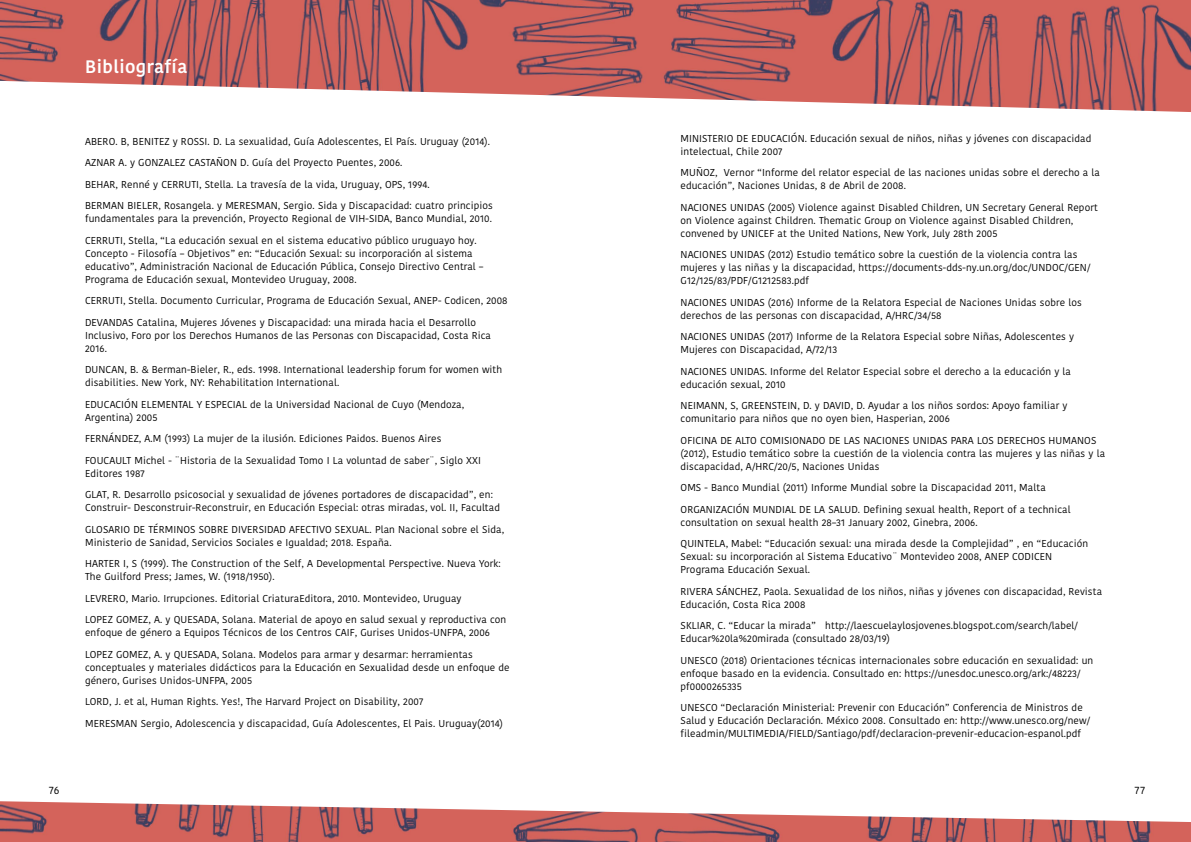
<style>
.page{position:relative;width:1191px;height:842px;background:#fff}
.page>*{position:absolute;margin:0;border:0;box-sizing:border-box;transform-origin:0 0}
.t1{font:600 18px "Kohinoor Telugu";letter-spacing:.025em;color:#fff}
.t2{font:11px "Kohinoor Telugu";color:#000}
.t3{font:10px/13px "Kohinoor Telugu";letter-spacing:.01em;color:#000}
</style>
<div class="page">
<img style="left:0;top:0;width:1191px;height:112px">
<img style="left:0;top:801px;width:1191px;height:41px">
<h1 class="t1" style="left:85px;top:56px;width:104px">Bibliografía</h1>
<p class="t3" style="left:85px;top:131px;width:409px;line-height:21.5px">ABERO. B, BENITEZ y ROSSI. D. La sexualidad, Guía Adolescentes, El País. Uruguay (2014).<br>AZNAR A. y GONZALEZ CASTAÑON D. Guía del Proyecto Puentes, 2006.<br>BEHAR, Renné y CERRUTI, Stella. La travesía de la vida, Uruguay, OPS, 1994.<br>BERMAN BIELER, Rosangela. y MERESMAN, Sergio. Sida y Discapacidad: cuatro principios</p>
<p class="t3" style="left:85px;top:208px;width:408px;line-height:21.5px">fundamentales para la prevención, Proyecto Regional de VIH-SIDA, Banco Mundial, 2010.<br>CERRUTI, Stella, “La educación sexual en el sistema educativo público uruguayo hoy.</p>
<p class="t3" style="left:85px;top:247px;width:399px">Concepto - Filosofía – Objetivos” en: “Educación Sexual: su incorporación al sistema educativo”, Administración Nacional de Educación Pública, Consejo Directivo Central –<br>Programa de Educación sexual, Montevideo Uruguay, 2008.</p>
<p class="t3" style="left:85px;top:290px;width:424px;line-height:21.5px">CERRUTI, Stella. Documento Curricular, Programa de Educación Sexual, ANEP- Codicen, 2008<br>DEVANDAS Catalina, Mujeres Jóvenes y Discapacidad: una mirada hacia el Desarrollo</p>
<p class="t3" style="left:85px;top:329px;width:407px">Inclusivo, Foro por los Derechos Humanos de las Personas con Discapacidad, Costa Rica<br>2016.</p>
<p class="t3" style="left:85px;top:363px;width:419px">DUNCAN, B. &amp; Berman-Bieler, R., eds. 1998. International leadership forum for women with disabilities. New York, NY: Rehabilitation International.</p>
<p class="t3" style="left:85px;top:398px;width:380px">EDUCACIÓN ELEMENTAL Y ESPECIAL de la Universidad Nacional de Cuyo (Mendoza,<br>Argentina) 2005</p>
<p class="t3" style="left:85px;top:428px;width:397px;line-height:21.5px">FERNÁNDEZ, A.M (1993) La mujer de la ilusión. Ediciones Paidos. Buenos Aires<br>FOUCAULT Michel - ¨Historia de la Sexualidad Tomo I La voluntad de saber¨, Siglo XXI</p>
<p class="t3" style="left:85px;top:463px;width:409px;line-height:21.5px">Editores 1987<br>GLAT, R. Desarrollo psicosocial y sexualidad de jóvenes portadores de discapacidad”, en:</p>
<p class="t3" style="left:85px;top:497px;width:420px;line-height:21.5px">Construir- Desconstruir-Reconstruir, en Educación Especial: otras miradas, vol. II, Facultad<br>GLOSARIO DE TÉRMINOS SOBRE DIVERSIDAD AFECTIVO SEXUAL. Plan Nacional sobre el Sida,</p>
<p class="t3" style="left:85px;top:532px;width:417px;line-height:21.5px">Ministerio de Sanidad, Servicios Sociales e Igualdad; 2018. España.<br>HARTER I, S (1999). The Construction of the Self, A Developmental Perspective. Nueva York:</p>
<p class="t3" style="left:85px;top:566px;width:423px;line-height:21.5px">The Guilford Press; James, W. (1918/1950).<br>LEVRERO, Mario. Irrupciones. Editorial CriaturaEditora, 2010. Montevideo, Uruguay<br>LOPEZ GOMEZ, A. y QUESADA, Solana. Material de apoyo en salud sexual y reproductiva con</p>
<p class="t3" style="left:85px;top:622px;width:406px;line-height:21.5px">enfoque de género a Equipos Técnicos de los Centros CAIF, Gurises Unidos-UNFPA, 2006<br>LOPEZ GOMEZ, A. y QUESADA, Solana. Modelos para armar y desarmar: herramientas</p>
<p class="t3" style="left:85px;top:661px;width:426px">conceptuales y materiales didácticos para la Educación en Sexualidad desde un enfoque de género, Gurises Unidos-UNFPA, 2005</p>
<p class="t3" style="left:85px;top:691px;width:419px;line-height:21.5px">LORD, J. et al, Human Rights. Yes!, The Harvard Project on Disability, 2007<br>MERESMAN Sergio, Adolescencia y discapacidad, Guía Adolescentes, El Pais. Uruguay(2014)</p>
<p class="t3" style="left:680px;top:132px;width:412px">MINISTERIO DE EDUCACIÓN. Educación sexual de niños, niñas y jóvenes con discapacidad intelectual, Chile 2007</p>
<p class="t3" style="left:680px;top:166px;width:421px">MUÑOZ, Vernor “Informe del relator especial de las naciones unidas sobre el derecho a la educación”, Naciones Unidas, 8 de Abril de 2008.</p>
<p class="t3" style="left:680px;top:201px;width:419px">NACIONES UNIDAS (2005) Violence against Disabled Children, UN Secretary General Report on Violence against Children. Thematic Group on Violence against Disabled Children, convened by UNICEF at the United Nations, New York, July 28th 2005</p>
<p class="t3" style="left:680px;top:248px;width:411px">NACIONES UNIDAS (2012) Estudio temático sobre la cuestión de la violencia contra las mujeres y las niñas y la discapacidad, https://documents-dds-ny.un.org/doc/UNDOC/GEN/<br>G12/125/83/PDF/G1212583.pdf</p>
<p class="t3" style="left:680px;top:296px;width:403px">NACIONES UNIDAS (2016) Informe de la Relatora Especial de Naciones Unidas sobre los derechos de las personas con discapacidad, A/HRC/34/58</p>
<p class="t3" style="left:680px;top:330px;width:395px">NACIONES UNIDAS (2017) Informe de la Relatora Especial sobre Niñas, Adolescentes y<br>Mujeres con Discapacidad, A/72/13</p>
<p class="t3" style="left:680px;top:365px;width:392px">NACIONES UNIDAS. Informe del Relator Especial sobre el derecho a la educación y la educación sexual, 2010</p>
<p class="t3" style="left:680px;top:399px;width:388px">NEIMANN, S, GREENSTEIN, D. y DAVID, D. Ayudar a los niños sordos: Apoyo familiar y comunitario para niños que no oyen bien, Hasperian, 2006</p>
<p class="t3" style="left:680px;top:434px;width:426px">OFICINA DE ALTO COMISIONADO DE LAS NACIONES UNIDAS PARA LOS DERECHOS HUMANOS (2012), Estudio temático sobre la cuestión de la violencia contra las mujeres y las niñas y la discapacidad, A/HRC/20/5, Naciones Unidas</p>
<p class="t3" style="left:680px;top:477px;width:391px;line-height:21.5px">OMS - Banco Mundial (2011) Informe Mundial sobre la Discapacidad 2011, Malta<br>ORGANIZACIÓN MUNDIAL DE LA SALUD. Defining sexual health, Report of a technical</p>
<p class="t3" style="left:680px;top:511px;width:409px;line-height:21.5px">consultation on sexual health 28–31 January 2002, Ginebra, 2006.<br>QUINTELA, Mabel: “Educación sexual: una mirada desde la Complejidad” , en “Educación</p>
<p class="t3" style="left:680px;top:550px;width:373px">Sexual: su incorporación al Sistema Educativo¨ Montevideo 2008, ANEP CODICEN<br>Programa Educación Sexual.</p>
<p class="t3" style="left:680px;top:585px;width:423px">RIVERA SÁNCHEZ, Paola. Sexualidad de los niños, niñas y jóvenes con discapacidad, Revista<br>Educación, Costa Rica 2008</p>
<p class="t3" style="left:680px;top:619px;width:399px">SKLIAR, C. “Educar la mirada” http://laescuelaylosjovenes.blogspot.com/search/label/<br>Educar%20la%20mirada (consultado 28/03/19)</p>
<p class="t3" style="left:680px;top:654px;width:414px">UNESCO (2018) Orientaciones técnicas internacionales sobre educación en sexualidad: un enfoque basado en la evidencia. Consultado en: https://unesdoc.unesco.org/ark:/48223/ pf0000265335</p>
<p class="t3" style="left:680px;top:701px;width:411px">UNESCO “Declaración Ministerial: Prevenir con Educación” Conferencia de Ministros de<br>Salud y Educación Declaración. México 2008. Consultado en: http://www.unesco.org/new/ fileadmin/MULTIMEDIA/FIELD/Santiago/pdf/declaracion-prevenir-educacion-espanol.pdf</p>
<p class="t2" style="left:49px;top:784px;width:12px">76</p>
<p class="t2" style="left:1135px;top:784px;width:12px">77</p>
</div>
